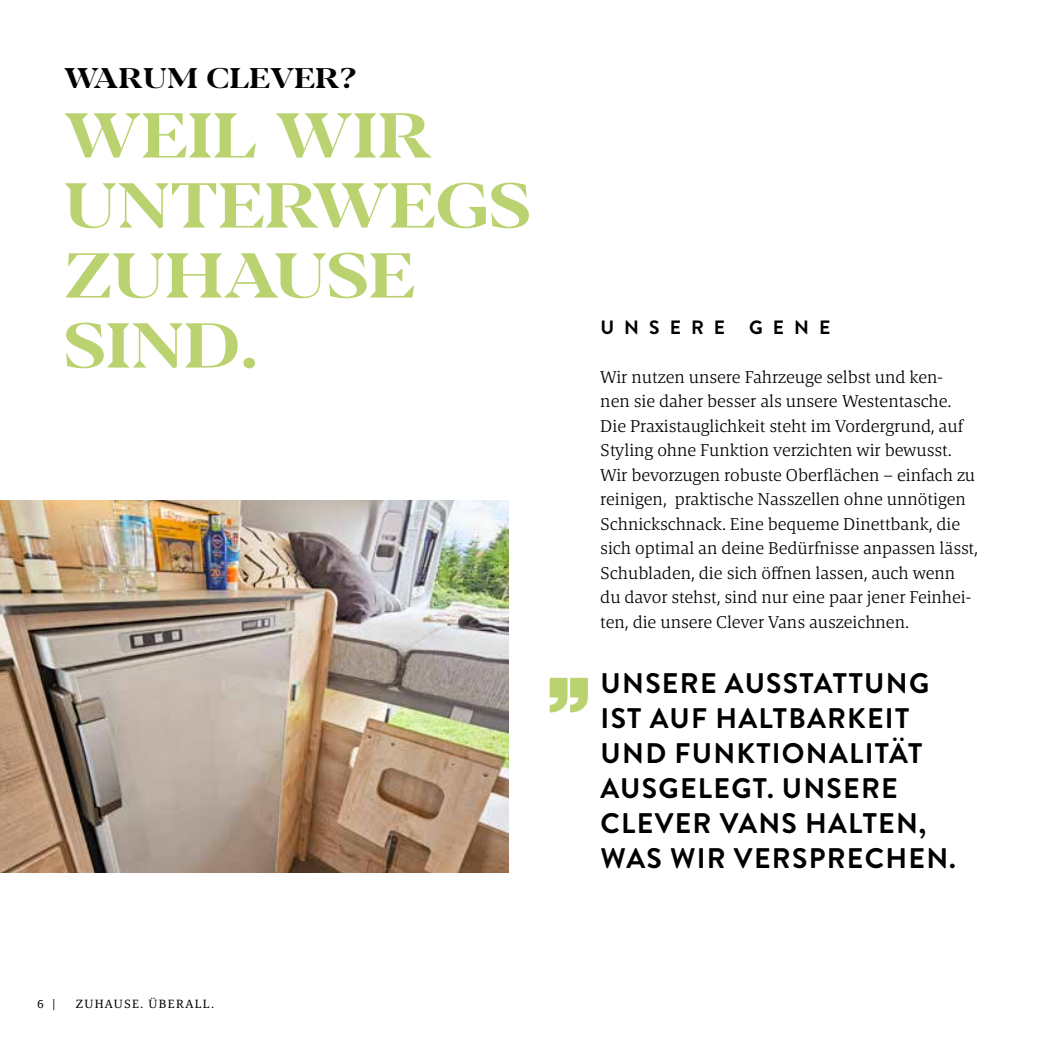
<style>
.page{position:relative;width:1042px;height:1042px;background:#fff}
.page>*{position:absolute;margin:0;border:0;box-sizing:border-box;transform-origin:0 0}
.t1{font:700 63px/70px "Blacker Pro Tit";color:#bad370}
.t2{font:700 28.35px/35px "Brandon Grotesque";letter-spacing:.045em;color:#000}
.t3{font:700 28.35px "Blacker Pro Tit";color:#000}
.t4{font:700 19.25px "Brandon Grotesque";letter-spacing:.52em;color:#000}
.t5{font:300 17.5px/24.5px "Askan";color:#000}
.t6{font:12.25px "Askan";letter-spacing:.105em;color:#000}
</style>
<div class="page">
<svg style="left:550px;top:678px;width:38px;height:34px"></svg>
<img style="left:0;top:501px;width:509px;height:372px">
<h2 class="t3" style="left:64px;top:57px;width:294px">WARUM CLEVER?</h2>
<h1 class="t1" style="left:64px;top:96px;width:468px">WEIL WIR<br>UNTERWEGS<br>ZUHAUSE<br>SIND.</h1>
<p class="t6" style="left:37px;top:996px;width:20px">6 |</p>
<p class="t6" style="left:76px;top:996px;width:140px">ZUHAUSE. ÜBERALL.</p>
<p class="t4" style="left:600px;top:314px;width:231px">UNSERE GENE</p>
<p class="t5" style="left:600px;top:365px;width:379px">Wir nutzen unsere Fahrzeuge selbst und ken-<br>nen sie daher besser als unsere Westentasche.<br>Die Praxistauglichkeit steht im Vordergrund, auf Styling ohne Funktion verzichten wir bewusst.<br>Wir bevorzugen robuste Oberflächen – einfach zu reinigen, praktische Nasszellen ohne unnötigen Schnickschnack. Eine bequeme Dinettbank, die sich optimal an deine Bedürfnisse anpassen lässt, Schubladen, die sich öffnen lassen, auch wenn du davor stehst, sind nur eine paar jener Feinhei&shy;ten, die unsere Clever Vans auszeichnen.</p>
<h2 class="t2" style="left:600px;top:666px;width:357px">UNSERE AUSSTATTUNG<br>IST AUF HALTBARKEIT<br>UND FUNKTIONALITÄT<br>AUSGELEGT. UNSERE<br>CLEVER VANS HALTEN,<br>WAS WIR VERSPRECHEN.</h2>
</div>
